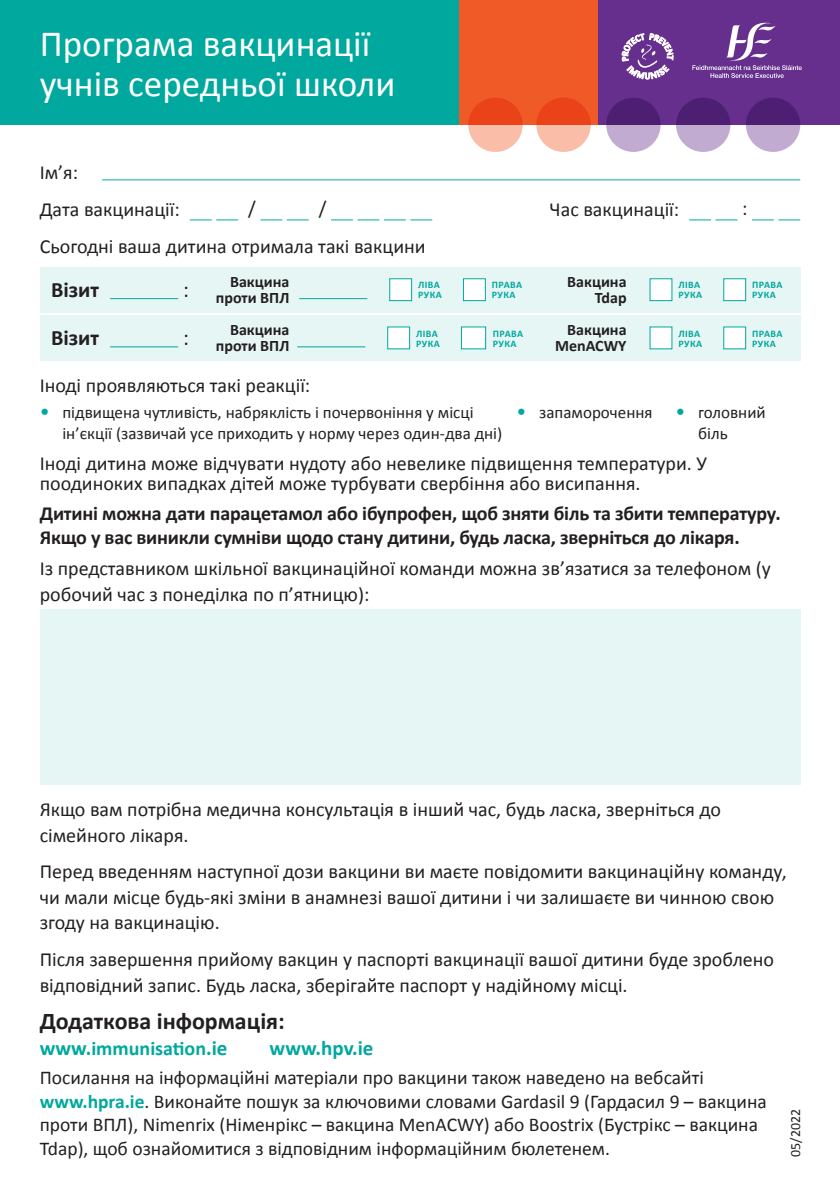
<style>
.page{position:relative;width:840px;height:1191px;background:#fff}
.page>*{position:absolute;margin:0;border:0;box-sizing:border-box;transform-origin:0 0}
.t1{font:37px/40px "Calibri";color:#fff}
.Body_Text__2{font:700 24px "Calibri";color:#231f20}
.Body_Text__2-2{font:700 22px "Calibri";color:#231f20}
.Body_Text__2-3{font:22px "Calibri";color:#231f20}
.Body_Text__2-4{font:700 21px "Calibri";color:#01a89e}
.Body_Text__2-5{font:20px/25.6px "Calibri";color:#231f20}
.Body_Text__0{font:20px/25.6px "Calibri";color:#231f20}
.t2{font:700 20px/24px "Calibri";letter-spacing:-.01em;color:#231f20}
.Body_Text__2-6{font:700 20px "Calibri";color:#01a89e}
.Body_Text__0-2{font:19.6px/23.4px "Calibri";color:#231f20}
.Body_4-4__0{font:17px/20.4px "Calibri";color:#231f20}
.Body_4-4__2{font:17px/20.4px "Calibri";color:#231f20}
.Body_Text__2-7{font:700 16px/16px "Calibri";color:#231f20;text-align:right}
.t3{font:14px "Calibri";color:#231f20}
.R_L{font:700 10px/10px "Calibri";letter-spacing:.04em;color:#01a89e}
.s1{font-size:20px;color:#01a89e}
.s2{font-size:21px}
.s3{font-weight:700;color:#01a89e}
</style>
<div class="page">
<div style="left:0;top:0;width:459px;height:125px;background:#01a89e"></div>
<div style="left:459px;top:0;width:139px;height:125px;background:#f05a27"></div>
<div style="left:598px;top:0;width:241px;height:125px;background:#662f8d"></div>
<hr style="left:102px;top:179px;width:697px;height:1px;background:#01a89e">
<svg style="left:190px;top:219px;width:48px;height:1px"></svg>
<svg style="left:260px;top:219px;width:48px;height:1px"></svg>
<svg style="left:331px;top:219px;width:101px;height:1px"></svg>
<svg style="left:689px;top:219px;width:48px;height:1px"></svg>
<svg style="left:752px;top:219px;width:47px;height:1px"></svg>
<div style="left:40px;top:267px;width:759px;height:46px;background:#e6f6f5"></div>
<hr style="left:110px;top:298px;width:68px;height:1px;background:#01a89e">
<hr style="left:299px;top:298px;width:68px;height:1px;background:#01a89e">
<div style="left:389px;top:278px;width:23px;height:23px;background:#fff;border:1px solid #01a89e"></div>
<div style="left:463px;top:278px;width:22px;height:23px;background:#fff;border:1px solid #01a89e"></div>
<div style="left:649px;top:278px;width:23px;height:23px;background:#fff"></div>
<div style="left:723px;top:278px;width:22px;height:23px;background:#fff"></div>
<div style="left:40px;top:315px;width:759px;height:46px;background:#e6f6f5"></div>
<hr style="left:110px;top:346px;width:68px;height:1px;background:#01a89e">
<hr style="left:297px;top:346px;width:68px;height:1px;background:#01a89e">
<div style="left:387px;top:326px;width:23px;height:23px;background:#fff;border:1px solid #01a89e"></div>
<div style="left:461px;top:326px;width:25px;height:23px;background:#fff;border:1px solid #01a89e"></div>
<div style="left:649px;top:326px;width:23px;height:23px;background:#fff"></div>
<div style="left:723px;top:326px;width:22px;height:23px;background:#fff"></div>
<div style="left:40px;top:609px;width:759px;height:176px;background:#e6f6f5"></div>
<svg style="left:745px;top:98px;width:54px;height:54px;background:#8866a2"></svg>
<svg style="left:675px;top:98px;width:55px;height:54px;background:#8866a2"></svg>
<svg style="left:606px;top:98px;width:54px;height:54px;background:#8765a2"></svg>
<svg style="left:536px;top:98px;width:54px;height:54px;background:#f18061"></svg>
<svg style="left:468px;top:98px;width:54px;height:54px;background:#f18061"></svg>
<svg style="left:621px;top:33px;width:52px;height:47px"></svg>
<svg style="left:692px;top:22px;width:109px;height:56px"></svg>
<p class="t1" style="left:40px;top:23px;width:357px">Програма вакцинації учнів середньої школи</p>
<p class="Body_Text__2-5" style="left:40px;top:159px;width:40px">Ім’я:</p>
<p class="Body_Text__2-5" style="left:40px;top:196px;width:141px">Дата вакцинації:</p>
<p class="Body_Text__2-5" style="left:248px;top:195px;width:9px">/</p>
<p class="Body_Text__2-5" style="left:318px;top:195px;width:9px">/</p>
<p class="Body_Text__2-5" style="left:549px;top:196px;width:131px">Час вакцинації:</p>
<p class="Body_Text__2-5" style="left:741px;top:195px;width:7px">:</p>
<p class="Body_Text__2-5" style="left:40px;top:233px;width:387px">Сьогодні ваша дитина отримала такі вакцини</p>
<p class="Body_Text__2-2" style="left:51px;top:274px;width:49px">Візит</p>
<p class="Body_Text__2-3" style="left:183px;top:274px;width:7px">:</p>
<p class="R_L" style="left:418px;top:280px;width:25px">ЛІВА<br>РУКА</p>
<p class="R_L" style="left:491px;top:280px;width:32px">ПРАВА<br>РУКА</p>
<p class="R_L" style="left:678px;top:280px;width:25px">ЛІВА<br>РУКА</p>
<p class="R_L" style="left:751px;top:280px;width:32px">ПРАВА<br>РУКА</p>
<p class="Body_Text__2-2" style="left:51px;top:322px;width:49px">Візит</p>
<p class="Body_Text__2-3" style="left:183px;top:323px;width:7px">:</p>
<p class="R_L" style="left:416px;top:328px;width:25px">ЛІВА<br>РУКА</p>
<p class="R_L" style="left:492px;top:328px;width:32px">ПРАВА<br>РУКА</p>
<p class="R_L" style="left:678px;top:328px;width:25px">ЛІВА<br>РУКА</p>
<p class="R_L" style="left:751px;top:328px;width:32px">ПРАВА<br>РУКА</p>
<p class="Body_Text__2-5" style="left:40px;top:372px;width:272px">Іноді проявляються такі реакції:</p>
<p class="Body_4-4__0" style="left:62px;top:402px;width:441px;text-indent:-23px"><span class="s1">•</span> підвищена чутливість, набряклість і почервоніння у місці ін’єкції (зазвичай усе приходить у норму через один-два дні)</p>
<p class="Body_4-4__0" style="left:516px;top:402px;width:138px"><span class="s1">•</span> запаморочення</p>
<p class="Body_4-4__2" style="left:697px;top:402px;width:69px;text-indent:-23px"><span class="s1">•</span> головний біль</p>
<p class="Body_Text__2-5" style="left:40px;top:453px;width:668px;line-height:20px">Іноді дитина може відчувати нудоту або невелике підвищення температури. У поодиноких випадках дітей може турбувати свербіння або висипання.</p>
<p class="t2" style="left:40px;top:500px;width:742px">Дитині можна дати парацетамол або ібупрофен, щоб зняти біль та збити температуру.<br>Якщо у вас виникли сумніви щодо стану дитини, будь ласка, зверніться до лікаря.</p>
<p class="Body_Text__2-5" style="left:40px;top:555px;width:732px">Із представником шкільної вакцинаційної команди можна зв’язатися за телефоном (у робочий час з понеділка по п’ятницю):</p>
<p class="Body_Text__2-7" style="left:216px;top:273px;width:75px">Вакцина проти ВПЛ</p>
<p class="Body_Text__2-7" style="left:216px;top:321px;width:75px">Вакцина проти ВПЛ</p>
<p class="Body_Text__2-7" style="left:567px;top:273px;width:61px">Вакцина<br>Tdap</p>
<p class="Body_Text__2-7" style="left:554px;top:321px;width:73px">Вакцина<br>MenACWY</p>
<p class="Body_Text__2-5" style="left:40px;top:796px;width:682px">Якщо вам потрібна медична консультація в інший час, будь ласка, зверніться до сімейного лікаря.</p>
<p class="Body_Text__0" style="left:40px;top:858px;width:748px">Перед введенням наступної дози вакцини ви маєте повідомити вакцинаційну команду, чи мали місце будь-які зміни в анамнезі вашої дитини і чи залишаєте ви чинною свою згоду на вакцинацію.</p>
<p class="Body_Text__2-5" style="left:40px;top:946px;width:735px">Після завершення прийому вакцин у паспорті вакцинації вашої дитини буде зроблено відповідний запис. Будь ласка, зберігайте паспорт у надійному місці.</p>
<p class="Body_Text__2" style="left:40px;top:1004px;width:246px">Додаткова інформація:</p>
<p class="Body_Text__2-6" style="left:40px;top:1034px;width:189px"><span class="s2">www.</span>immunisation<span class="s2">.ie</span></p>
<p class="Body_Text__2-4" style="left:269px;top:1033px;width:105px">www.hpv.ie</p>
<p class="Body_Text__0-2" style="left:40px;top:1065px;width:728px">Посилання на інформаційні матеріали про вакцини також наведено на вебсайті <span class="s3">www.hpra.ie</span>. Виконайте пошук за ключовими словами Gardasil 9 (Гардасил 9 – вакцина проти ВПЛ), Nimenrix (Німенрікс – вакцина MenACWY) або Boostrix (Бустрікс – вакцина Tdap), щоб ознайомитися з відповідним інформаційним бюлетенем.</p>
<p class="t3" style="left:785px;top:1157px;width:49px;rotate:-90deg">05/2022</p>
</div>
